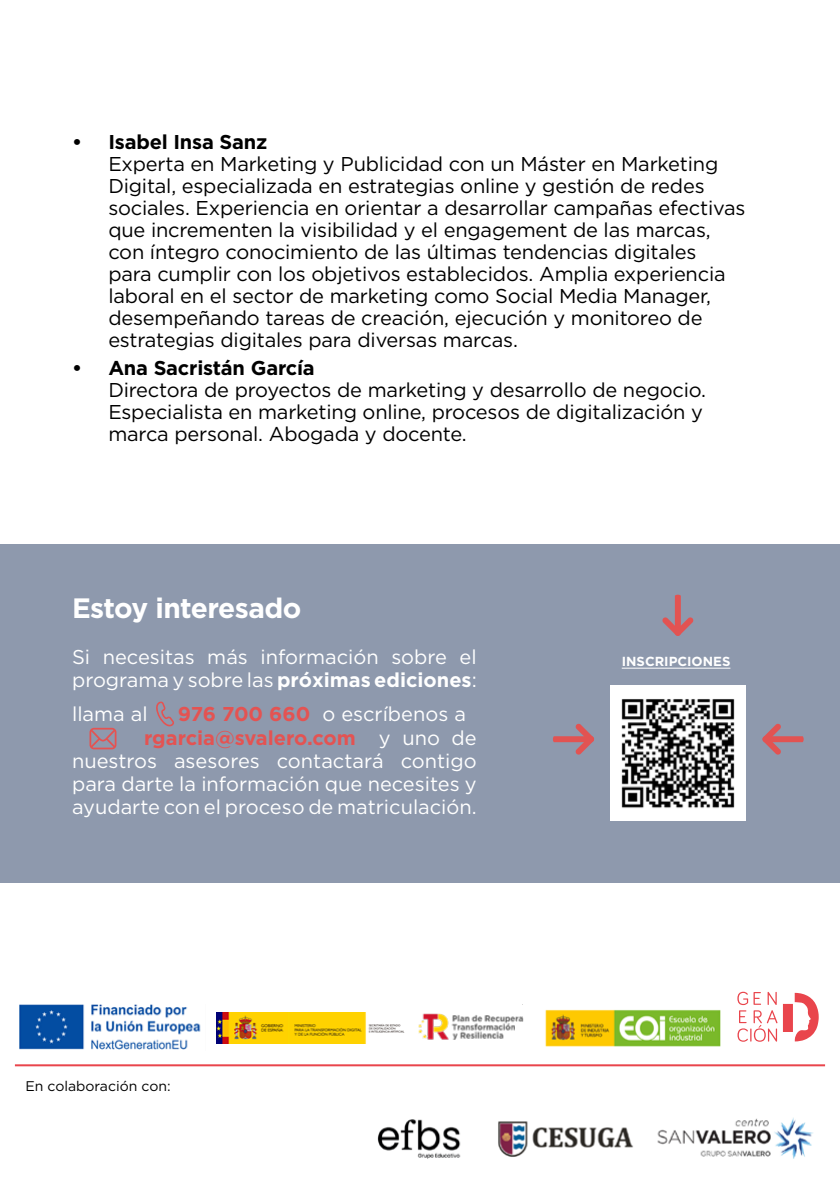
<style>
.page{position:relative;width:840px;height:1191px;background:#fff}
.page>*{position:absolute;margin:0;border:0;box-sizing:border-box;transform-origin:0 0}
.t1{font:700 28px "Gotham";letter-spacing:-.02em;color:#fff}
.t2{font:20px/22px "Gotham";letter-spacing:-.01em;color:#000}
.t3{font:20px/23.2px "Gotham";color:#fff}
.t4{font:700 20px "Gotham";letter-spacing:-.01em;color:#000}
.t5{font:700 20px "Gotham";color:#e45352}
.t6{font:14px "Gotham";color:#000}
.t7{font:700 13.2px "Gotham";color:#fff}
.s1{font-weight:700}
.s2{font-weight:700;color:#e45352}
.s3{font-weight:400;color:#fff}
</style>
<div class="page">
<div style="left:0;top:545px;width:839px;height:338px;background:#8e99ad"></div>
<div style="left:609px;top:685px;width:136px;height:136px;background:#fff"></div>
<img style="left:621px;top:699px;width:114px;height:109px">
<hr style="left:621px;top:668px;width:109px;height:1px;background:#fff">
<svg style="left:762px;top:723px;width:41px;height:32px"></svg>
<svg style="left:662px;top:594px;width:31px;height:42px"></svg>
<svg style="left:553px;top:723px;width:41px;height:32px"></svg>
<hr style="left:15px;top:1064px;width:809px;height:2px;background:#e9454c">
<svg style="left:156px;top:701px;width:18px;height:25px"></svg>
<svg style="left:89px;top:728px;width:27px;height:21px"></svg>
<img style="left:377px;top:1117px;width:436px;height:42px">
<img style="left:19px;top:1005px;width:702px;height:45px">
<img style="left:217px;top:1011px;width:189px;height:32px">
<div style="left:215px;top:1043px;width:196px;height:6px;background:#fff"></div>
<hr style="left:214px;top:1007px;width:200px;height:4px;background:#fff">
<svg style="left:737px;top:991px;width:81px;height:50px"></svg>
<div style="left:515px;top:1021px;width:27px;height:38px;background:#fff"></div>
<div style="left:514px;top:1005px;width:28px;height:11px;background:#fff"></div>
<div style="left:406px;top:1007px;width:11px;height:42px;background:#fff"></div>
<p class="t4" style="left:72px;top:130px;width:196px">• Isabel Insa Sanz</p>
<p class="t2" style="left:108px;top:153px;width:638px">Experta en Marketing y Publicidad con un Máster en Marketing Digital, especializada en estrategias online y gestión de redes sociales. Experiencia en orientar a desarrollar campañas efectivas que incrementen la visibilidad y el engagement de las marcas, con íntegro conocimiento de las últimas tendencias digitales<br>para cumplir con los objetivos establecidos. Amplia experiencia laboral en el sector de marketing como Social Media Manager, desempeñando tareas de creación, ejecución y monitoreo de estrategias digitales para diversas marcas.</p>
<p class="t4" style="left:72px;top:356px;width:244px">• Ana Sacristán García</p>
<p class="t2" style="left:108px;top:378px;width:599px">Directora de proyectos de marketing y desarrollo de negocio.<br>Especialista en marketing online, procesos de digitalización y marca personal. Abogada y docente.</p>
<h1 class="t1" style="left:72px;top:592px;width:231px">Estoy interesado</h1>
<p class="t3" style="left:72px;top:644px;width:406px">Si necesitas más información sobre el programa y sobre las <span class="s1">próximas ediciones</span>:</p>
<p class="t3" style="left:72px;top:702px;width:77px">llama al</p>
<p class="t3" style="left:178px;top:702px;width:289px"><span class="s2">976 700 660</span> o escríbenos a</p>
<p class="t5" style="left:144px;top:726px;width:334px">rgarcia@svalero.com <span class="s3">y uno de</span></p>
<p class="t3" style="left:72px;top:748px;width:406px">nuestros asesores contactará contigo</p>
<p class="t3" style="left:72px;top:772px;width:406px">para darte la información que necesites y</p>
<p class="t3" style="left:72px;top:795px;width:406px">ayudarte con el proceso de matriculación.</p>
<p class="t6" style="left:25px;top:1077px;width:147px">En colaboración con:</p>
<p class="t7" style="left:621px;top:654px;width:110px">INSCRIPCIONES</p>
</div>
